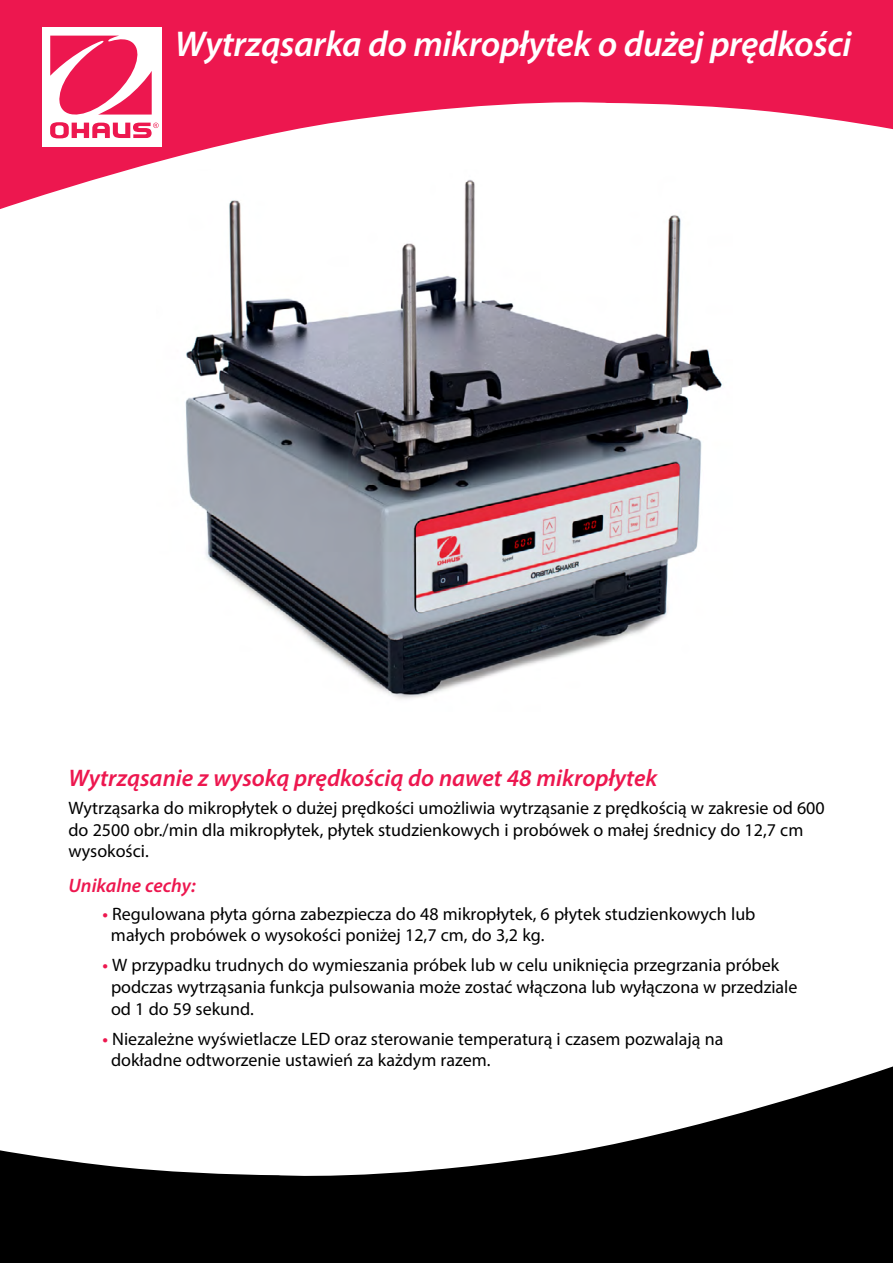
<style>
.page{position:relative;width:893px;height:1263px;background:#fff}
.page>*{position:absolute;margin:0;border:0;box-sizing:border-box;transform-origin:0 0}
.t1{font:italic 600 36px "Myriad Pro";letter-spacing:-.01em;color:#fff}
.t2{font:italic 600 24px "Myriad Pro";color:#ed174f}
.t3{font:italic 600 19.5px "Myriad Pro";color:#ed174f}
.t4{font:18px/21.6px "Myriad Pro";color:#000}
.s1{font-weight:600;color:#ed174f}
</style>
<div class="page">
<svg style="left:0;top:0;width:893px;height:209px;fill:#ed174f"></svg>
<div style="left:42px;top:27px;width:119px;height:119px;background:#fff"></div>
<svg style="left:50px;top:36px;width:109px;height:102px"></svg>
<svg style="left:0;top:1066px;width:893px;height:197px;fill:#000"></svg>
<img style="left:157px;top:169px;width:581px;height:530px">
<h1 class="t1" style="left:175px;top:21px;width:678px">Wytrząsarka do mikropłytek o dużej prędkości</h1>
<h2 class="t2" style="left:68px;top:763px;width:590px">Wytrząsanie z wysoką prędkością do nawet 48 mikropłytek</h2>
<p class="t4" style="left:68px;top:797px;width:758px">Wytrząsarka do mikropłytek o dużej prędkości umożliwia wytrząsanie z prędkością w zakresie od 600 do 2500 obr./min dla mikropłytek, płytek studzienkowych i probówek o małej średnicy do 12,7 cm wysokości.</p>
<p class="t3" style="left:69px;top:873px;width:129px">Unikalne cechy:</p>
<p class="t4" style="left:111px;top:902px;width:646px;text-indent:-9px"><span class="s1">•</span> Regulowana płyta górna zabezpiecza do 48 mikropłytek, 6 płytek studzienkowych lub małych probówek o wysokości poniżej 12,7 cm, do 3,2 kg.</p>
<p class="t4" style="left:111px;top:954px;width:688px;text-indent:-9px"><span class="s1">•</span> W przypadku trudnych do wymieszania próbek lub w celu uniknięcia przegrzania próbek podczas wytrząsania funkcja pulsowania może zostać włączona lub wyłączona w przedziale od 1 do 59 sekund.</p>
<p class="t4" style="left:111px;top:1027px;width:614px;text-indent:-9px"><span class="s1">•</span> Niezależne wyświetlacze LED oraz sterowanie temperaturą i czasem pozwalają na dokładne odtworzenie ustawień za każdym razem.</p>
</div>
